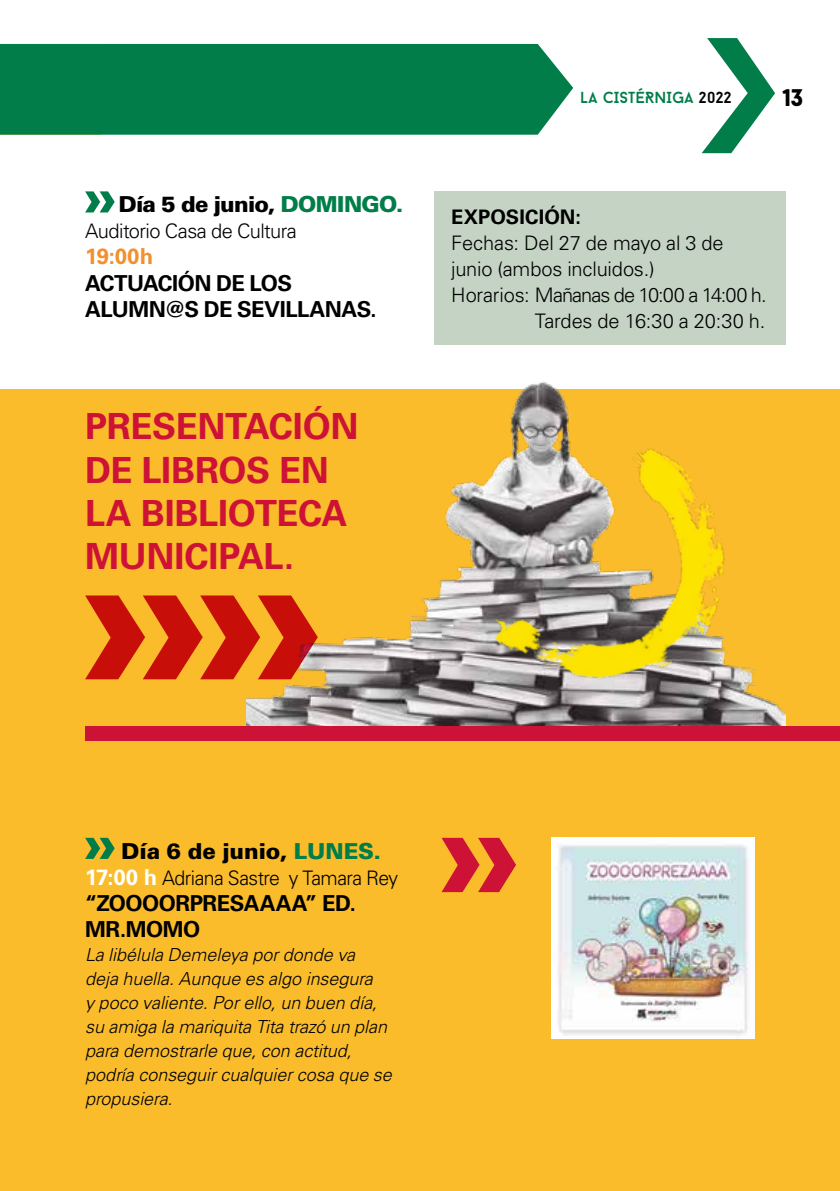
<style>
.page{position:relative;width:840px;height:1191px;background:#fff}
.page>*{position:absolute;margin:0;border:0;box-sizing:border-box;transform-origin:0 0}
.t1{font:700 36px/43.2px "Univers LT";letter-spacing:-.01em;color:#cd1236}
.t2{font:900 24px "Baron Neue";color:#000}
.t3{font:700 22px/26px "Univers LT";letter-spacing:-.025em;color:#000}
.t4{font:900 22px "Univers LT";letter-spacing:-.025em;color:#000}
.t5{font:900 22px "Univers LT";letter-spacing:-.005em;color:#000}
.t6{font:700 22px "Univers LT";color:#f38f2c}
.t7{font:300 20px "Univers LT";letter-spacing:-.015em;color:#000}
.t8{font:700 20px "Univers LT";letter-spacing:.005em;color:#000}
.t9{font:italic 300 18px/24px "Univers LT";letter-spacing:-.005em;color:#000}
.t10{font:16px "Baron Neue";color:#007d49}
.s1{color:#007d49}
.s2{color:#000}
.s3{font-weight:700;font-size:22px;color:#fff}
</style>
<div class="page">
<svg style="left:702px;top:38px;width:72px;height:115px"></svg>
<div style="left:0;top:44px;width:573px;height:91px;background:#007d49"></div>
<div style="left:0;top:389px;width:839px;height:802px;background:#fbbc2b"></div>
<div style="left:434px;top:191px;width:351px;height:154px;background:#c4d3c3"></div>
<svg style="left:85px;top:838px;width:30px;height:21px"></svg>
<img style="left:551px;top:838px;width:203px;height:200px">
<svg style="left:441px;top:838px;width:75px;height:54px"></svg>
<img style="left:246px;top:382px;width:539px;height:344px">
<div style="left:85px;top:726px;width:754px;height:15px;background:#cc1337"></div>
<img style="left:461px;top:436px;width:313px;height:290px">
<svg style="left:85px;top:595px;width:232px;height:84px"></svg>
<svg style="left:85px;top:191px;width:30px;height:21px"></svg>
<p class="t4" style="left:118px;top:191px;width:286px">Día 5 de junio, <span class="s1">DOMINGO.</span></p>
<p class="t7" style="left:85px;top:219px;width:213px">Auditorio Casa de Cultura</p>
<p class="t6" style="left:85px;top:244px;width:69px">19:00h</p>
<p class="t3" style="left:85px;top:270px;width:293px">ACTUACIÓN DE LOS<br>ALUMN@S DE SEVILLANAS.</p>
<h1 class="t1" style="left:85px;top:405px;width:275px">PRESENTACIÓN<br>DE LIBROS EN<br>LA BIBLIOTECA<br>MUNICIPAL.</h1>
<p class="t10" style="left:580px;top:87px;width:153px">LA CISTÉRNIGA <span class="s2">2022</span></p>
<h2 class="t2" style="left:782px;top:82px;width:21px">13</h2>
<p class="t8" style="left:451px;top:205px;width:131px">EXPOSICIÓN:</p>
<p class="t7" style="left:451px;top:231px;width:274px">Fechas: Del 27 de mayo al 3 de</p>
<p class="t7" style="left:451px;top:257px;width:205px">junio (ambos incluidos.)</p>
<p class="t7" style="left:451px;top:283px;width:317px">Horarios: Mañanas de 10:00 a 14:00 h.</p>
<p class="t7" style="left:534px;top:309px;width:232px">Tardes de 16:30 a 20:30 h.</p>
<p class="t5" style="left:121px;top:837px;width:261px">Día 6 de junio, <span class="s1">LUNES.</span></p>
<p class="t7" style="left:85px;top:865px;width:314px"><span class="s3">17:00 h</span> Adriana Sastre y Tamara Rey</p>
<p class="t3" style="left:85px;top:890px;width:272px">“ZOOOORPRESAAAA” ED.<br>MR.MOMO</p>
<p class="t9" style="left:85px;top:942px;width:308px">La libélula Demeleya por donde va deja huella. Aunque es algo insegura<br>y poco valiente. Por ello, un buen día, su amiga la mariquita Tita trazó un plan para demostrarle que, con actitud, podría conseguir cualquier cosa que se propusiera.</p>
</div>
